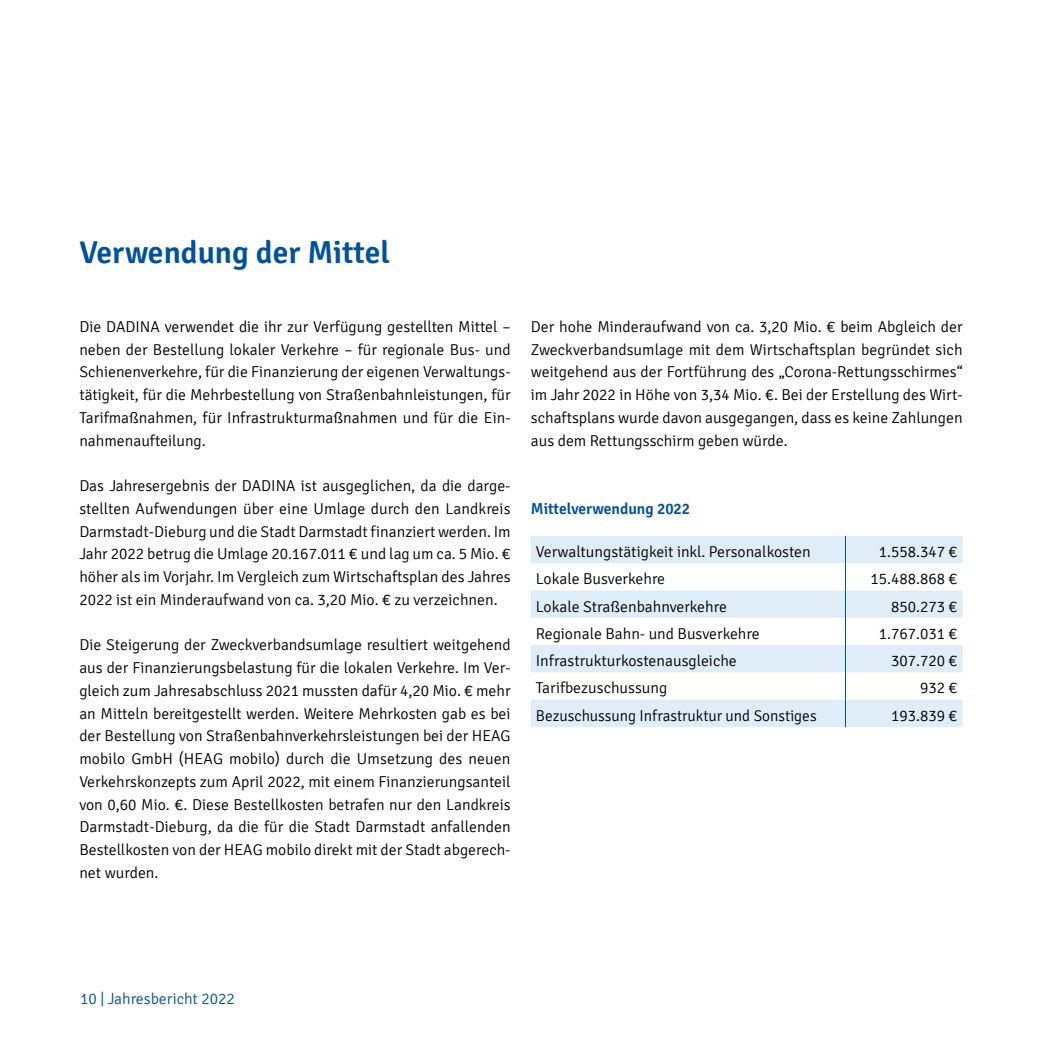
<style>
.page{position:relative;width:1042px;height:1042px;background:#fff}
.page>*{position:absolute;margin:0;border:0;box-sizing:border-box;transform-origin:0 0}
.t1{font:600 31.5px "Signika";color:#00529f}
.t2{font:300 15.75px/22.8px "Signika";color:#000;text-align:justify}
.t3{font:600 15.75px "Signika";color:#00519e}
.t4{font:300 15.75px "Signika";color:#00529f}
</style>
<div class="page">
<svg style="left:531px;top:536px;width:431px;height:191px;fill:#dfedf8"></svg>
<svg style="left:845px;top:536px;width:1px;height:191px"></svg>
<h1 class="t1" style="left:79px;top:234px;width:312px">Verwendung der Mittel</h1>
<p class="t2" style="left:79px;top:315px;width:433px">Die DADINA verwendet die ihr zur Verfügung gestellten Mittel – neben der Bestellung lokaler Verkehre – für regionale Bus- und Schienenverkehre, für die Finanzierung der eigenen Verwaltungs&shy;tätigkeit, für die Mehrbestellung von Straßenbahnleistungen, für Tarifmaßnahmen, für Infrastrukturmaßnahmen und für die Ein&shy;nahmenaufteilung.</p>
<p class="t2" style="left:79px;top:475px;width:433px">Das Jahresergebnis der DADINA ist ausgeglichen, da die darge&shy;stellten Aufwendungen über eine Umlage durch den Landkreis Darmstadt-Dieburg und die Stadt Darmstadt finanziert werden. Im Jahr 2022 betrug die Umlage 20.167.011 € und lag um ca. 5 Mio. € höher als im Vorjahr. Im Vergleich zum Wirtschaftsplan des Jahres 2022 ist ein Minderaufwand von ca. 3,20 Mio. € zu verzeichnen.</p>
<p class="t2" style="left:79px;top:634px;width:433px">Die Steigerung der Zweckverbandsumlage resultiert weitgehend aus der Finanzierungsbelastung für die lokalen Verkehre. Im Ver&shy;gleich zum Jahresabschluss 2021 mussten dafür 4,20 Mio. € mehr an Mitteln bereitgestellt werden. Weitere Mehrkosten gab es bei der Bestellung von Straßenbahnverkehrsleistungen bei der HEAG mobilo GmbH (HEAG mobilo) durch die Umsetzung des neuen Verkehrskonzepts zum April 2022, mit einem Finanzierungsanteil von 0,60 Mio. €. Diese Bestellkosten betrafen nur den Landkreis Darmstadt-Dieburg, da die für die Stadt Darmstadt anfallenden Bestellkosten von der HEAG mobilo direkt mit der Stadt abgerech&shy;net wurden.</p>
<p class="t2" style="left:531px;top:315px;width:433px">Der hohe Minderaufwand von ca. 3,20 Mio. € beim Abgleich der Zweckverbandsumlage mit dem Wirtschaftsplan begründet sich weitgehend aus der Fortführung des „Corona-Rettungsschirmes“ im Jahr 2022 in Höhe von 3,34 Mio. €. Bei der Erstellung des Wirt&shy;schaftsplans wurde davon ausgegangen, dass es keine Zahlungen aus dem Rettungsschirm geben würde.</p>
<p class="t3" style="left:531px;top:499px;width:161px">Mittelverwendung 2022</p>
<p class="t2" style="left:536px;top:540px;width:276px">Verwaltungstätigkeit inkl. Personalkosten</p>
<p class="t2" style="left:879px;top:540px;width:80px">1.558.347 €</p>
<p class="t2" style="left:536px;top:568px;width:131px">Lokale Busverkehre</p>
<p class="t2" style="left:870px;top:568px;width:89px">15.488.868 €</p>
<p class="t2" style="left:536px;top:595px;width:193px">Lokale Straßenbahnverkehre</p>
<p class="t2" style="left:891px;top:595px;width:68px">850.273 €</p>
<p class="t2" style="left:536px;top:622px;width:225px">Regionale Bahn- und Busverkehre</p>
<p class="t2" style="left:879px;top:622px;width:80px">1.767.031 €</p>
<p class="t2" style="left:536px;top:650px;width:202px">Infrastrukturkostenausgleiche</p>
<p class="t2" style="left:891px;top:650px;width:68px">307.720 €</p>
<p class="t2" style="left:536px;top:677px;width:133px">Tarifbezuschussung</p>
<p class="t2" style="left:920px;top:677px;width:39px">932 €</p>
<p class="t2" style="left:536px;top:704px;width:282px">Bezuschussung Infrastruktur und Sonstiges</p>
<p class="t2" style="left:891px;top:704px;width:68px">193.839 €</p>
<p class="t4" style="left:80px;top:989px;width:156px">10 | Jahresbericht 2022</p>
</div>
